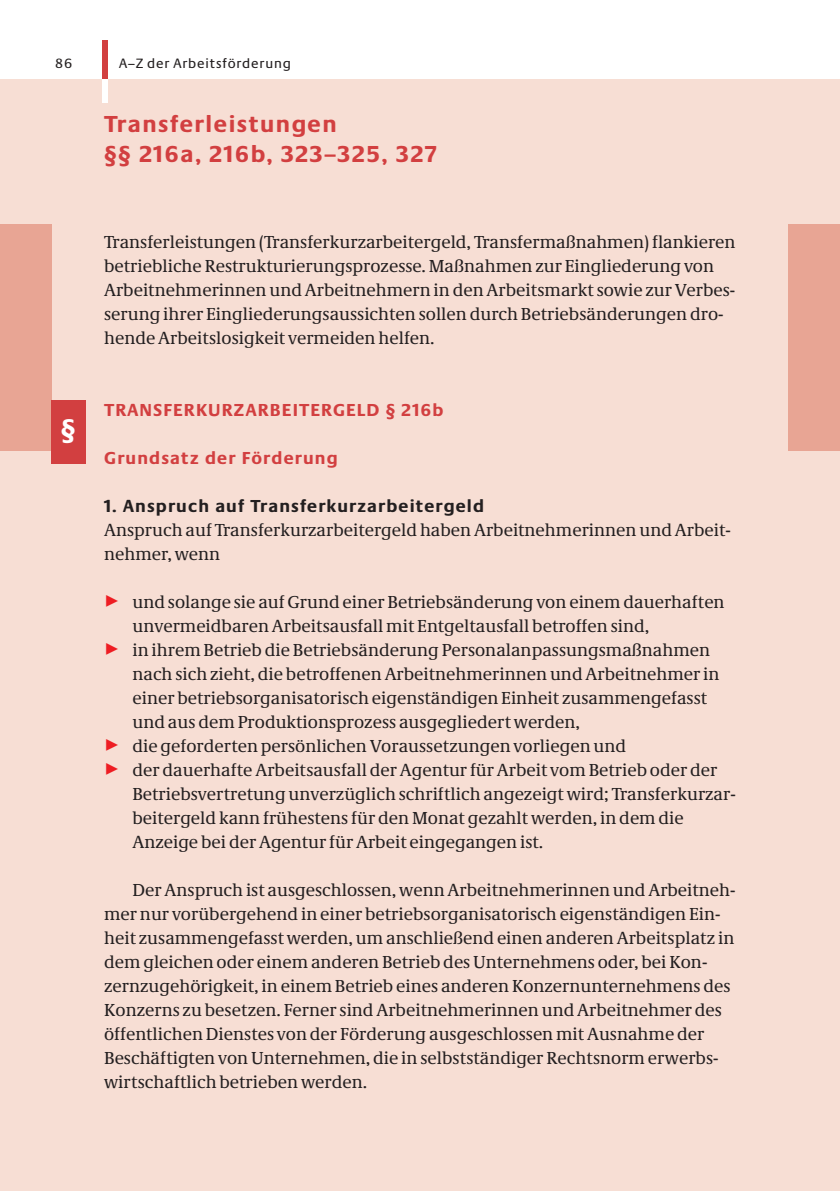
<style>
.page{position:relative;width:840px;height:1191px;background:#fff}
.page>*{position:absolute;margin:0;border:0;box-sizing:border-box;transform-origin:0 0}
.t1{font:700 28px "Neue Praxis";color:#fff}
.t2{font:700 24px/30px "Neue Praxis";letter-spacing:.06em;color:#d23f40}
.t3{font:18px/24px "Neue Demos";color:#231f20}
.t4{font:700 18px "Neue Praxis";letter-spacing:.06em;color:#d23f40}
.t5{font:700 18px "Neue Praxis";letter-spacing:.06em;color:#231f20}
.t6{font:14px "Neue Praxis";letter-spacing:.06em;color:#231f20}
</style>
<div class="page">
<div style="left:0;top:79px;width:839px;height:1112px;background:#f7ded4"></div>
<div style="left:0;top:224px;width:51px;height:227px;background:#e8a594"></div>
<div style="left:788px;top:224px;width:51px;height:227px;background:#e8a594"></div>
<div style="left:51px;top:400px;width:34px;height:64px;background:#d23f40"></div>
<div style="left:102px;top:40px;width:6px;height:39px;background:#d23f40"></div>
<div style="left:102px;top:79px;width:6px;height:24px;background:#fff"></div>
<p class="t6" style="left:55px;top:58px;width:18px">86</p>
<p class="t6" style="left:119px;top:58px;width:173px">A–Z der Arbeitsförderung</p>
<h2 class="t2" style="left:104px;top:111px;width:333px">Transferleistungen<br>§§ 216a, 216b, 323–325, 327</h2>
<h1 class="t1" style="left:61px;top:418px;width:16px">§</h1>
<p class="t3" style="left:104px;top:232px;width:632px">Transferleistungen (Transferkurzarbeitergeld, Transfermaßnahmen) flankieren betriebliche Restrukturierungsprozesse. Maßnahmen zur Eingliederung von Arbeitnehmerinnen und Arbeitnehmern in den Arbeitsmarkt sowie zur Verbes&shy;serung ihrer Eingliederungsaussichten sollen durch Betriebsänderungen dro&shy;hende Arbeitslosigkeit vermeiden helfen.</p>
<p class="t4" style="left:104px;top:403px;width:340px">TRANSFERKURZARBEITERGELD § 216b</p>
<p class="t4" style="left:104px;top:451px;width:235px">Grundsatz der Förderung</p>
<p class="t5" style="left:104px;top:499px;width:381px">1. Anspruch auf Transferkurzarbeitergeld</p>
<p class="t3" style="left:104px;top:520px;width:627px">Anspruch auf Transferkurzarbeitergeld haben Arbeitnehmerinnen und Arbeit&shy;nehmer, wenn</p>
<p class="t3" style="left:132px;top:592px;width:604px">und solange sie auf Grund einer Betriebsänderung von einem dauerhaften unvermeidbaren Arbeitsausfall mit Entgeltausfall betroffen sind,<br>in ihrem Betrieb die Betriebsänderung Personalanpassungsmaßnahmen nach sich zieht, die betroffenen Arbeitnehmerinnen und Arbeitnehmer in einer betriebsorganisatorisch eigenständigen Einheit zusammengefasst und aus dem Produktionsprozess ausgegliedert werden,<br>die geforderten persönlichen Voraussetzungen vorliegen und<br>der dauerhafte Arbeitsausfall der Agentur für Arbeit vom Betrieb oder der Betriebsvertretung unverzüglich schriftlich angezeigt wird; Transferkurzar&shy;beitergeld kann frühestens für den Monat gezahlt werden, in dem die Anzeige bei der Agentur für Arbeit eingegangen ist.</p>
<p class="t3" style="left:104px;top:880px;width:632px;text-indent:28px">Der Anspruch ist ausgeschlossen, wenn Arbeitnehmerinnen und Arbeitneh&shy;mer nur vorübergehend in einer betriebsorganisatorisch eigenständigen Ein&shy;heit zusammengefasst werden, um anschließend einen anderen Arbeitsplatz in dem gleichen oder einem anderen Betrieb des Unternehmens oder, bei Kon&shy;zernzugehörigkeit, in einem Betrieb eines anderen Konzernunternehmens des Konzerns zu besetzen. Ferner sind Arbeitnehmerinnen und Arbeitnehmer des öffentlichen Dienstes von der Förderung ausgeschlossen mit Ausnahme der Beschäftigten von Unternehmen, die in selbstständiger Rechtsnorm erwerbs&shy;wirtschaftlich betrieben werden.</p>
</div>
